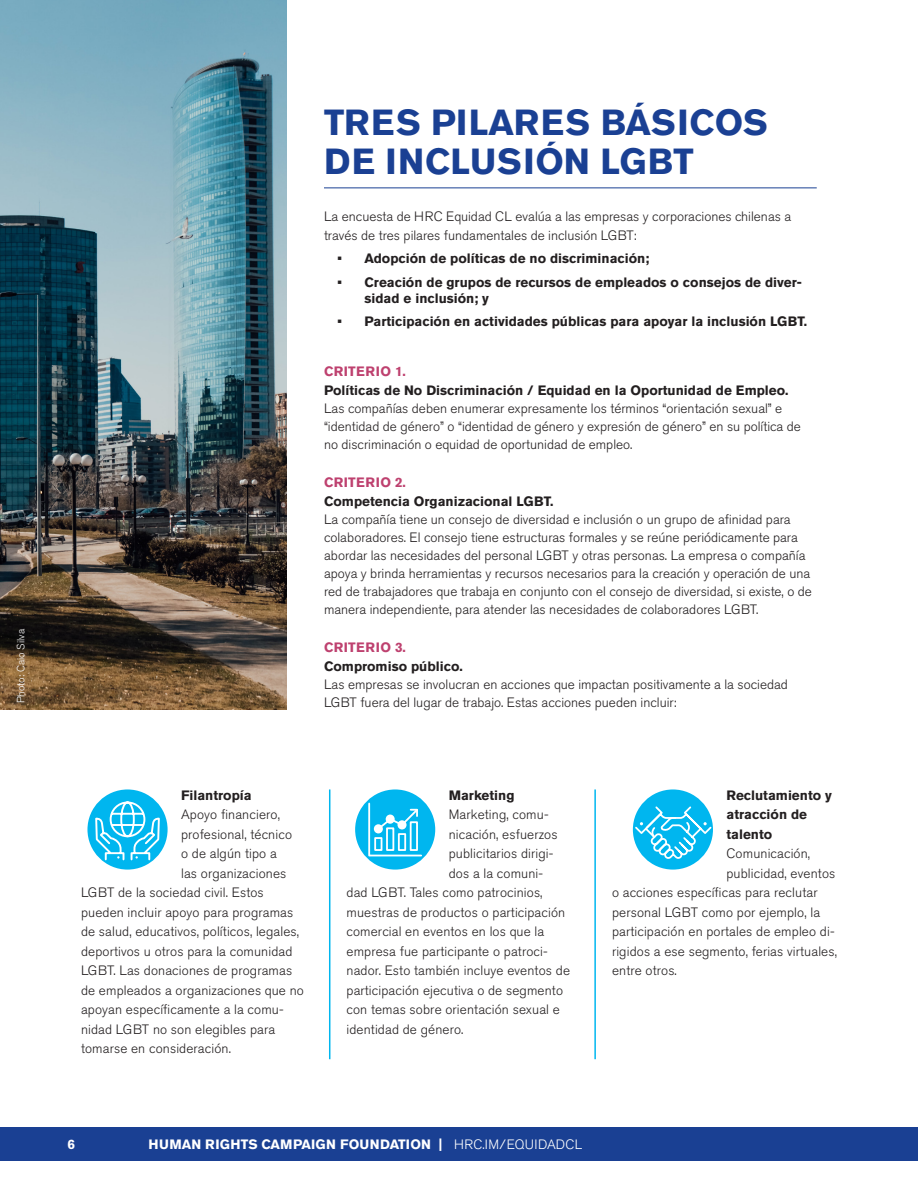
<style>
.page{position:relative;width:918px;height:1188px;background:#fff}
.page>*{position:absolute;margin:0;border:0;box-sizing:border-box;transform-origin:0 0}
.t1{font:700 36px/39px "Akzidenz Grotesk Pro";letter-spacing:.02em;color:#1a4093}
.t2{font:300 13.5px/18px "Akzidenz Grotesk Pro";color:#231f20}
.t3{font:700 13.5px/19.5px "Akzidenz Grotesk Pro";color:#231f20}
.t4{font:700 13.5px "Akzidenz Grotesk Pro";color:#fff}
.t5{font:700 13.5px "Akzidenz Grotesk Pro";letter-spacing:.03em;color:#be416f}
.t6{font:300 10.5px "Akzidenz Grotesk Pro";color:#fff}
.s1{font-weight:300}
</style>
<div class="page">
<div style="left:0;top:1127px;width:918px;height:34px;background:#1a4093"></div>
<hr style="left:329px;top:789px;width:1px;height:270px;background:#00b6ef">
<hr style="left:594px;top:789px;width:2px;height:270px;background:#00b6ef">
<div style="left:87px;top:789px;width:81px;height:81px;background:#00b6ef;border-radius:50%"></div>
<div style="left:355px;top:789px;width:80px;height:81px;background:#00b6ef;border-radius:50%"></div>
<div style="left:633px;top:789px;width:80px;height:81px;background:#00b6ef;border-radius:50%"></div>
<svg style="left:633px;top:805px;width:80px;height:56px"></svg>
<svg style="left:368px;top:802px;width:54px;height:55px"></svg>
<svg style="left:94px;top:801px;width:67px;height:60px"></svg>
<hr style="left:324px;top:188px;width:493px;height:1px;background:#1a4093">
<img style="left:0;top:0;width:286px;height:710px">
<p class="t6" style="left:14px;top:703px;width:75px;rotate:-90deg">Photo: Caio Silva</p>
<p class="t1" style="left:324px;top:103px;width:445px">TRES PILARES BÁSICOS<br>DE INCLUSIÓN LGBT</p>
<p class="t2" style="left:324px;top:206px;width:469px;line-height:19.5px">La encuesta de HRC Equidad CL evalúa a las empresas y corporaciones chilenas a través de tres pilares fundamentales de inclusión LGBT:</p>
<p class="t3" style="left:338px;top:249px;width:313px">• Adopción de políticas de no discriminación;</p>
<p class="t3" style="left:364px;top:273px;width:439px;line-height:16.5px;text-indent:-27px">• Creación de grupos de recursos de empleados o consejos de diver&shy;sidad e inclusión; y</p>
<p class="t3" style="left:338px;top:312px;width:471px">• Participación en actividades públicas para apoyar la inclusión LGBT.</p>
<p class="t5" style="left:324px;top:362px;width:83px">CRITERIO 1.</p>
<p class="t3" style="left:324px;top:381px;width:466px">Políticas de No Discriminación / Equidad en la Oportunidad de Empleo.</p>
<p class="t2" style="left:324px;top:400px;width:478px">Las compañías deben enumerar expresamente los términos “orientación sexual” e “identidad de género” o “identidad de género y expresión de género” en su política de no discriminación o equidad de oportunidad de empleo.</p>
<p class="t5" style="left:324px;top:473px;width:83px">CRITERIO 2.</p>
<p class="t3" style="left:324px;top:492px;width:231px">Competencia Organizacional LGBT.</p>
<p class="t2" style="left:324px;top:511px;width:489px">La compañía tiene un consejo de diversidad e inclusión o un grupo de afinidad para colaboradores. El consejo tiene estructuras formales y se reúne periódicamente para abordar las necesidades del personal LGBT y otras personas. La empresa o compañía apoya y brinda herramientas y recursos necesarios para la creación y operación de una red de trabajadores que trabaja en conjunto con el consejo de diversidad, si existe, o de manera independiente, para atender las necesidades de colaboradores LGBT.</p>
<p class="t5" style="left:324px;top:638px;width:83px">CRITERIO 3.</p>
<p class="t3" style="left:324px;top:657px;width:140px">Compromiso público.</p>
<p class="t2" style="left:324px;top:676px;width:465px">Las empresas se involucran en acciones que impactan positivamente a la sociedad<br>LGBT fuera del lugar de trabajo. Estas acciones pueden incluir:</p>
<p class="t3" style="left:181px;top:785px;width:72px">Filantropía</p>
<p class="t2" style="left:181px;top:805px;width:100px">Apoyo financiero,</p>
<p class="t2" style="left:181px;top:825px;width:112px">profesional, técnico</p>
<p class="t2" style="left:181px;top:844px;width:97px">o de algún tipo a</p>
<p class="t2" style="left:181px;top:864px;width:107px">las organizaciones</p>
<p class="t2" style="left:81px;top:883px;width:184px">LGBT de la sociedad civil. Estos</p>
<p class="t2" style="left:81px;top:903px;width:214px">pueden incluir apoyo para programas</p>
<p class="t2" style="left:81px;top:922px;width:220px">de salud, educativos, políticos, legales,</p>
<p class="t2" style="left:81px;top:942px;width:213px">deportivos u otros para la comunidad</p>
<p class="t2" style="left:81px;top:961px;width:213px">LGBT. Las donaciones de programas</p>
<p class="t2" style="left:81px;top:981px;width:224px">de empleados a organizaciones que no</p>
<p class="t2" style="left:81px;top:1000px;width:204px">apoyan específicamente a la comu-</p>
<p class="t2" style="left:81px;top:1020px;width:196px">nidad LGBT no son elegibles para</p>
<p class="t2" style="left:81px;top:1039px;width:152px">tomarse en consideración.</p>
<p class="t3" style="left:449px;top:785px;width:67px">Marketing</p>
<p class="t2" style="left:449px;top:805px;width:101px">Marketing, comu-</p>
<p class="t2" style="left:449px;top:825px;width:110px">nicación, esfuerzos</p>
<p class="t2" style="left:449px;top:844px;width:106px">publicitarios dirigi-</p>
<p class="t2" style="left:449px;top:864px;width:96px">dos a la comuni-</p>
<p class="t2" style="left:346px;top:883px;width:198px">dad LGBT. Tales como patrocinios,</p>
<p class="t2" style="left:346px;top:903px;width:220px">muestras de productos o participación</p>
<p class="t2" style="left:346px;top:922px;width:199px">comercial en eventos en los que la</p>
<p class="t2" style="left:346px;top:942px;width:203px">empresa fue participante o patroci-</p>
<p class="t2" style="left:346px;top:961px;width:225px">nador. Esto también incluye eventos de</p>
<p class="t2" style="left:346px;top:981px;width:218px">participación ejecutiva o de segmento</p>
<p class="t2" style="left:346px;top:1000px;width:215px">con temas sobre orientación sexual e</p>
<p class="t2" style="left:346px;top:1020px;width:119px">identidad de género.</p>
<p class="t3" style="left:726px;top:785px;width:107px">Reclutamiento y atracción de talento</p>
<p class="t2" style="left:726px;top:844px;width:85px">Comunicación,</p>
<p class="t2" style="left:726px;top:864px;width:110px">publicidad, eventos</p>
<p class="t2" style="left:612px;top:883px;width:207px">o acciones específicas para reclutar</p>
<p class="t2" style="left:612px;top:903px;width:210px">personal LGBT como por ejemplo, la</p>
<p class="t2" style="left:612px;top:922px;width:224px">participación en portales de empleo di-</p>
<p class="t2" style="left:612px;top:942px;width:227px">rigidos a ese segmento, ferias virtuales,</p>
<p class="t2" style="left:612px;top:961px;width:66px">entre otros.</p>
<p class="t4" style="left:68px;top:1136px;width:9px">6</p>
<p class="t4" style="left:148px;top:1136px;width:435px">HUMAN RIGHTS CAMPAIGN FOUNDATION | <span class="s1">HRC.IM/EQUIDADCL</span></p>
</div>
